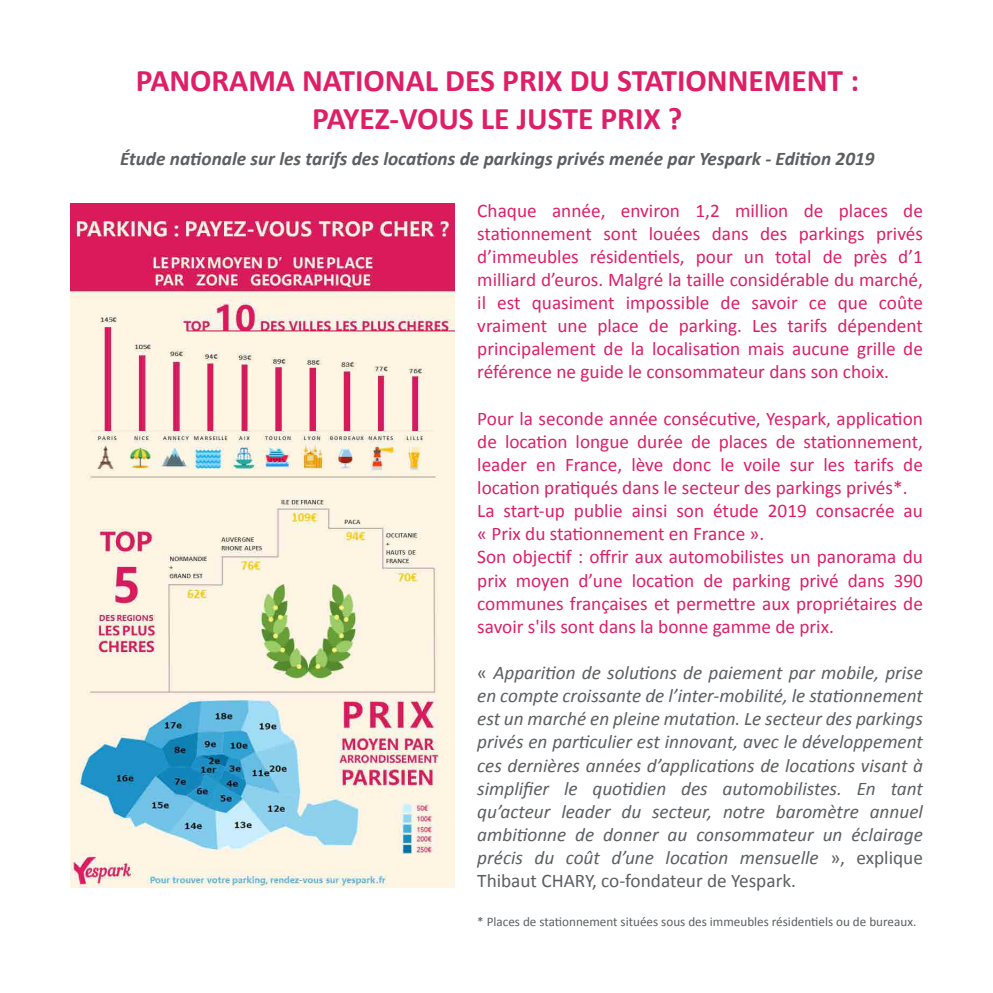
<style>
.page{position:relative;width:993px;height:993px;background:#fff}
.page>*{position:absolute;margin:0;border:0;box-sizing:border-box;transform-origin:0 0}
.t1{font:700 31.5px/37.8px "Calibri";color:#de1f68;text-align:center}
.t2{font:19.25px/23.1px "Calibri";color:#de1f68;text-align:justify}
.t3{font:italic 19.25px/23.1px "Calibri";color:#5b5f62;text-align:justify}
.t4{font:italic 700 19.25px "Calibri";color:#5b5f62}
.t5{font:13.12px "Calibri";color:#5b5f62}
.s1{font-style:normal}
</style>
<div class="page">
<img style="left:70px;top:203px;width:384px;height:684px">
<h1 class="t1" style="left:136px;top:62px;width:724px">PANORAMA NATIONAL DES PRIX DU STATIONNEMENT :<br>PAYEZ-VOUS LE JUSTE PRIX ?</h1>
<p class="t4" style="left:120px;top:146px;width:755px">Étude nationale sur les tarifs des locations de parkings privés menée par Yespark - Edition 2019</p>
<p class="t2" style="left:477px;top:199px;width:447px">Chaque année, environ 1,2 million de places de stationnement sont louées dans des parkings privés d’immeubles résidentiels, pour un total de près d’1 milliard d’euros. Malgré la taille considérable du marché, il est quasiment impossible de savoir ce que coûte vraiment une place de parking. Les tarifs dépendent principalement de la localisation mais aucune grille de référence ne guide le consommateur dans son choix.</p>
<p class="t2" style="left:477px;top:406px;width:447px;text-align:left">Pour la seconde année consécutive, Yespark, application de location longue durée de places de stationnement, leader en France, lève donc le voile sur les tarifs de location pratiqués dans le secteur des parkings privés*.<br>La start-up publie ainsi son étude 2019 consacrée au « Prix du stationnement en France ».<br>Son objectif : offrir aux automobilistes un panorama du prix moyen d’une location de parking privé dans 390 communes françaises et permettre aux propriétaires de savoir s'ils sont dans la bonne gamme de prix.</p>
<p class="t3" style="left:477px;top:660px;width:447px"><span class="s1">«</span> Apparition de solutions de paiement par mobile, prise en compte croissante de l’inter-mobilité, le stationnement est un marché en pleine mutation. Le secteur des parkings privés en particulier est innovant, avec le développement ces dernières années d’applications de locations visant à simplifier le quotidien des automobilistes. En tant qu’acteur leader du secteur, notre baromètre annuel ambitionne de donner au consommateur un éclairage précis du coût d’une location mensuelle <span class="s1">», explique Thibaut CHARY, co-fondateur de Yespark.</span></p>
<p class="t5" style="left:477px;top:913px;width:440px">* Places de stationnement situées sous des immeubles résidentiels ou de bureaux.</p>
</div>
